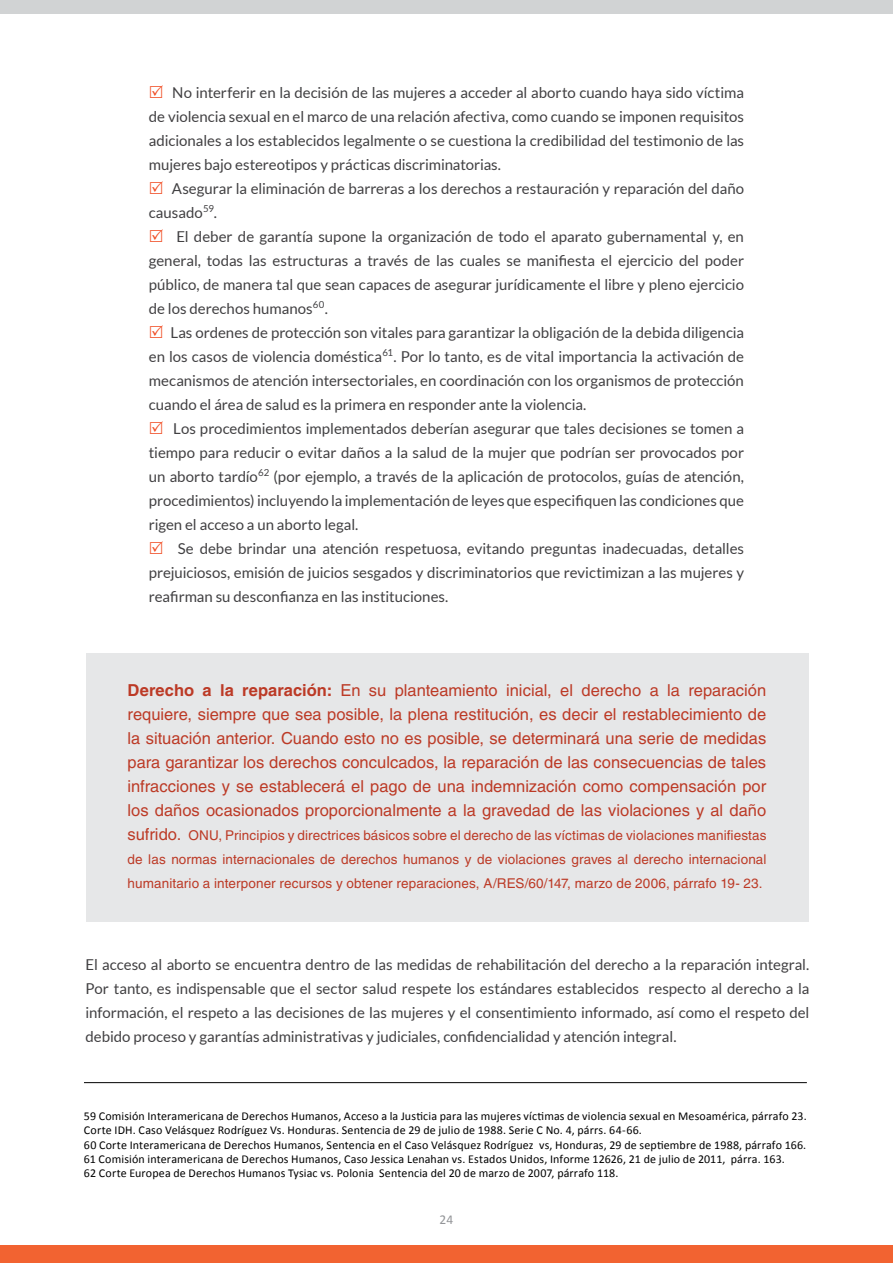
<style>
.page{position:relative;width:893px;height:1263px;background:#fff}
.page>*{position:absolute;margin:0;border:0;box-sizing:border-box;transform-origin:0 0}
.t1{font:16.5px/24px "Helvetica LT Std";color:#bc3a26;text-align:justify}
.t2{font:15px/24px "Lato";color:#414042;text-align:justify}
.t3{font:13.5px/24px "Helvetica LT Std";letter-spacing:.005em;color:#bc3a26;text-align:justify}
.t4{font:13.5px "Calibri";color:#939598}
.t5{font:12px/14.4px "Calibri";letter-spacing:.01em;color:#000}
.s1{font-weight:700}
.s2{font-size:16.5px}
</style>
<div class="page">
<div style="left:0;top:0;width:893px;height:13px;background:#d1d3d4"></div>
<div style="left:0;top:1245px;width:893px;height:18px;background:#f26331"></div>
<hr style="left:84px;top:1082px;width:723px;height:1px;background:#000">
<div style="left:86px;top:653px;width:723px;height:269px;background:#e6e7e8"></div>
<p class="t2" style="left:149px;top:80px;width:597px;text-indent:23px">No interferir en la decisión de las mujeres a acceder al aborto cuando haya sido víctima de violencia sexual en el marco de una relación afectiva, como cuando se imponen requisitos adicionales a los establecidos legalmente o se cuestiona la credibilidad del testimonio de las mujeres bajo estereotipos y prácticas discriminatorias.</p>
<p class="t2" style="left:149px;top:176px;width:597px;text-indent:23px">Asegurar la eliminación de barreras a los derechos a restauración y reparación del daño causado<sup>59</sup>.</p>
<p class="t2" style="left:149px;top:224px;width:597px;text-indent:28px">El deber de garantía supone la organización de todo el aparato gubernamental y, en general, todas las estructuras a través de las cuales se manifiesta el ejercicio del poder público, de manera tal que sean capaces de asegurar jurídicamente el libre y pleno ejercicio de los derechos humanos<sup>60</sup>.</p>
<p class="t2" style="left:149px;top:320px;width:597px;text-indent:22px">Las ordenes de protección son vitales para garantizar la obligación de la debida diligencia en los casos de violencia doméstica<sup>61</sup>. Por lo tanto, es de vital importancia la activación de mecanismos de atención intersectoriales, en coordinación con los organismos de protección cuando el área de salud es la primera en responder ante la violencia.</p>
<p class="t2" style="left:149px;top:416px;width:597px;text-indent:24px">Los procedimientos implementados deberían asegurar que tales decisiones se tomen a tiempo para reducir o evitar daños a la salud de la mujer que podrían ser provocados por un aborto tardío<sup>62</sup> (por ejemplo, a través de la aplicación de protocolos, guías de atención, procedimientos) incluyendo la implementación de leyes que especifiquen las condiciones que rigen el acceso a un aborto legal.</p>
<p class="t2" style="left:149px;top:536px;width:597px;text-indent:29px">Se debe brindar una atención respetuosa, evitando preguntas inadecuadas, detalles prejuiciosos, emisión de juicios sesgados y discriminatorios que revictimizan a las mujeres y reafirman su desconfianza en las instituciones.</p>
<p class="t1" style="left:128px;top:678px;width:640px"><span class="s1">Derecho a la reparación:</span> En su planteamiento inicial, el derecho a la reparación requiere, siempre que sea posible, la plena restitución, es decir el restablecimiento de la situación anterior. Cuando esto no es posible, se determinará una serie de medidas para garantizar los derechos conculcados, la reparación de las consecuencias de tales infracciones y se establecerá el pago de una indemnización como compensación por los daños ocasionados proporcionalmente a la gravedad de las violaciones y al daño</p>
<p class="t3" style="left:128px;top:823px;width:640px"><span class="s2">sufrido.</span> ONU, Principios y directrices básicos sobre el derecho de las víctimas de violaciones manifiestas de las normas internacionales de derechos humanos y de violaciones graves al derecho internacional humanitario a interponer recursos y obtener reparaciones, A/RES/60/147, marzo de 2006, párrafo 19- 23.</p>
<p class="t2" style="left:86px;top:952px;width:725px">El acceso al aborto se encuentra dentro de las medidas de rehabilitación del derecho a la reparación integral.<br>Por tanto, es indispensable que el sector salud respete los estándares establecidos respecto al derecho a la información, el respeto a las decisiones de las mujeres y el consentimiento informado, así como el respeto del debido proceso y garantías administrativas y judiciales, confidencialidad y atención integral.</p>
<p class="t5" style="left:84px;top:1108px;width:724px">59 Comisión Interamericana de Derechos Humanos, Acceso a la Justicia para las mujeres víctimas de violencia sexual en Mesoamérica, párrafo 23.<br>Corte IDH. Caso Velásquez Rodríguez Vs. Honduras. Sentencia de 29 de julio de 1988. Serie C No. 4, párrs. 64‐66.<br>60 Corte Interamericana de Derechos Humanos, Sentencia en el Caso Velásquez Rodríguez vs, Honduras, 29 de septiembre de 1988, párrafo 166.<br>61 Comisión interamericana de Derechos Humanos, Caso Jessica Lenahan vs. Estados Unidos, Informe 12626, 21 de julio de 2011, párra. 163.<br>62 Corte Europea de Derechos Humanos Tysiac vs. Polonia Sentencia del 20 de marzo de 2007, párrafo 118.</p>
<p class="t4" style="left:440px;top:1211px;width:15px">24</p>
</div>
